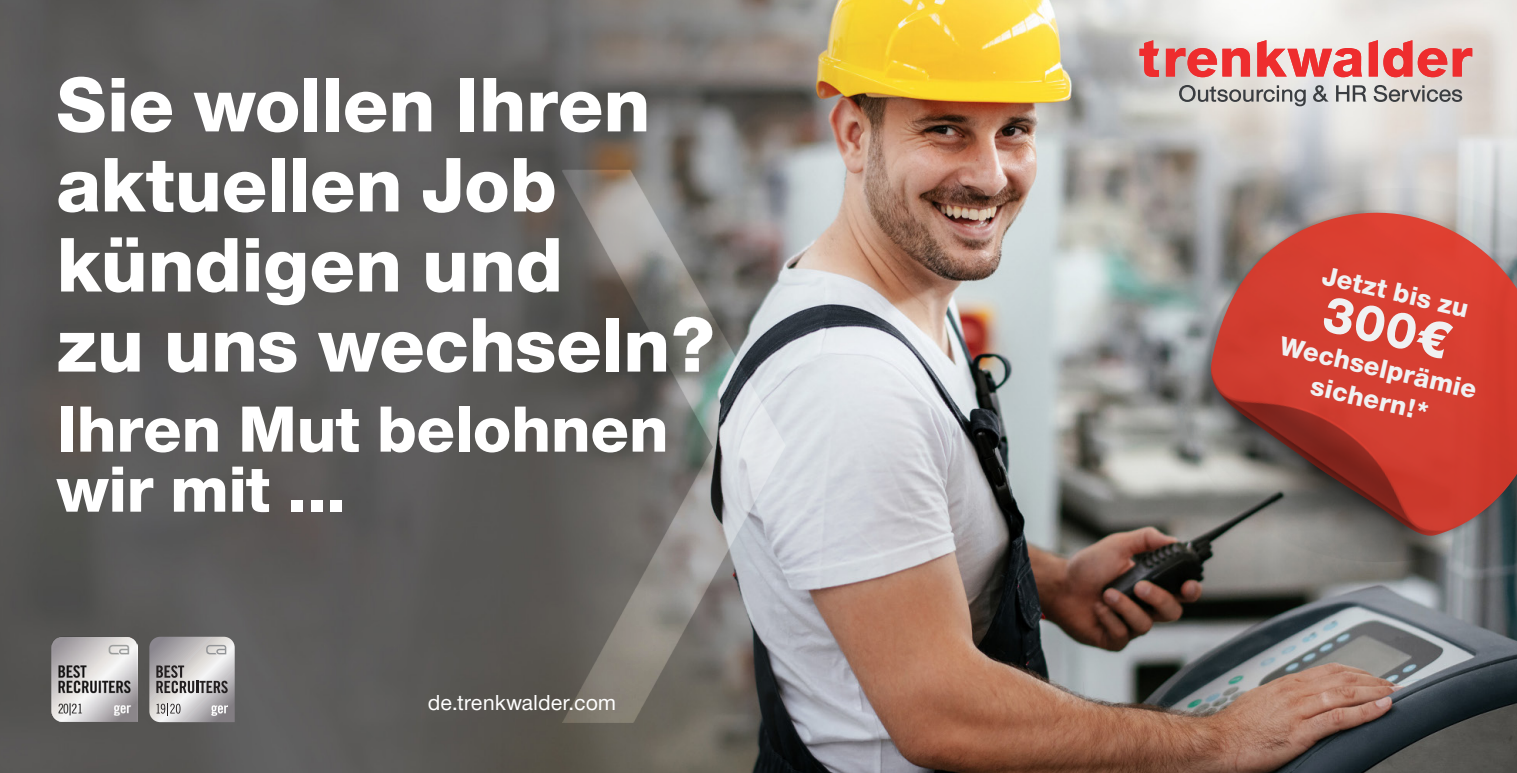
<style>
.page{position:relative;width:1517px;height:773px;background:#fff}
.page>*{position:absolute;margin:0;border:0;box-sizing:border-box;transform-origin:0 0}
.t1{font:80px "Nimbus San Nov Hea";color:#fff}
.t2{font:67.5px "Nimbus San Nov Hea";color:#fff}
.t3{font:52.5px "Nimbus San Nov Hea";color:#f0f1f2}
.t4{font:27.5px "Nimbus San Nov Hea";color:#f0f1f2}
.t5{font:500 22.5px "Nimbus San Nov";color:#fff}
</style>
<div class="page">
<img style="left:0;top:0;width:1517px;height:772px">
<svg style="left:1139px;top:40px;width:333px;height:37px;background:#e78a88"></svg>
<svg style="left:1179px;top:85px;width:126px;height:21px;background:#b4b3b0"></svg>
<svg style="left:1313px;top:85px;width:15px;height:17px"></svg>
<svg style="left:1336px;top:85px;width:30px;height:17px"></svg>
<svg style="left:1373px;top:85px;width:89px;height:17px;background:#a8a5a3"></svg>
<img style="left:52px;top:636px;width:85px;height:85px">
<svg style="left:149px;top:636px;width:86px;height:86px;background:#b3b1b2"></svg>
<img style="left:1164px;top:188px;width:353px;height:391px">
<img style="left:505px;top:130px;width:289px;height:621px">
<p class="t1" style="left:57px;top:49px;width:595px">Sie wollen Ihren</p>
<p class="t1" style="left:57px;top:129px;width:501px">aktuellen Job</p>
<p class="t1" style="left:57px;top:209px;width:508px">kündigen und</p>
<p class="t1" style="left:57px;top:289px;width:659px">zu uns wechseln?</p>
<p class="t2" style="left:57px;top:382px;width:613px">Ihren Mut belohnen</p>
<p class="t2" style="left:57px;top:442px;width:291px">wir mit ...</p>
<p class="t5" style="left:428px;top:689px;width:190px">de.trenkwalder.com</p>
<p class="t4" style="left:1327px;top:256px;width:150px;rotate:13deg">Jetzt bis zu</p>
<p class="t3" style="left:1332px;top:277px;width:132px;rotate:13deg">300€</p>
<p class="t4" style="left:1284px;top:326px;width:203px;rotate:13deg">Wechselprämie</p>
<p class="t4" style="left:1316px;top:366px;width:123px;rotate:13deg">sichern!*</p>
</div>
